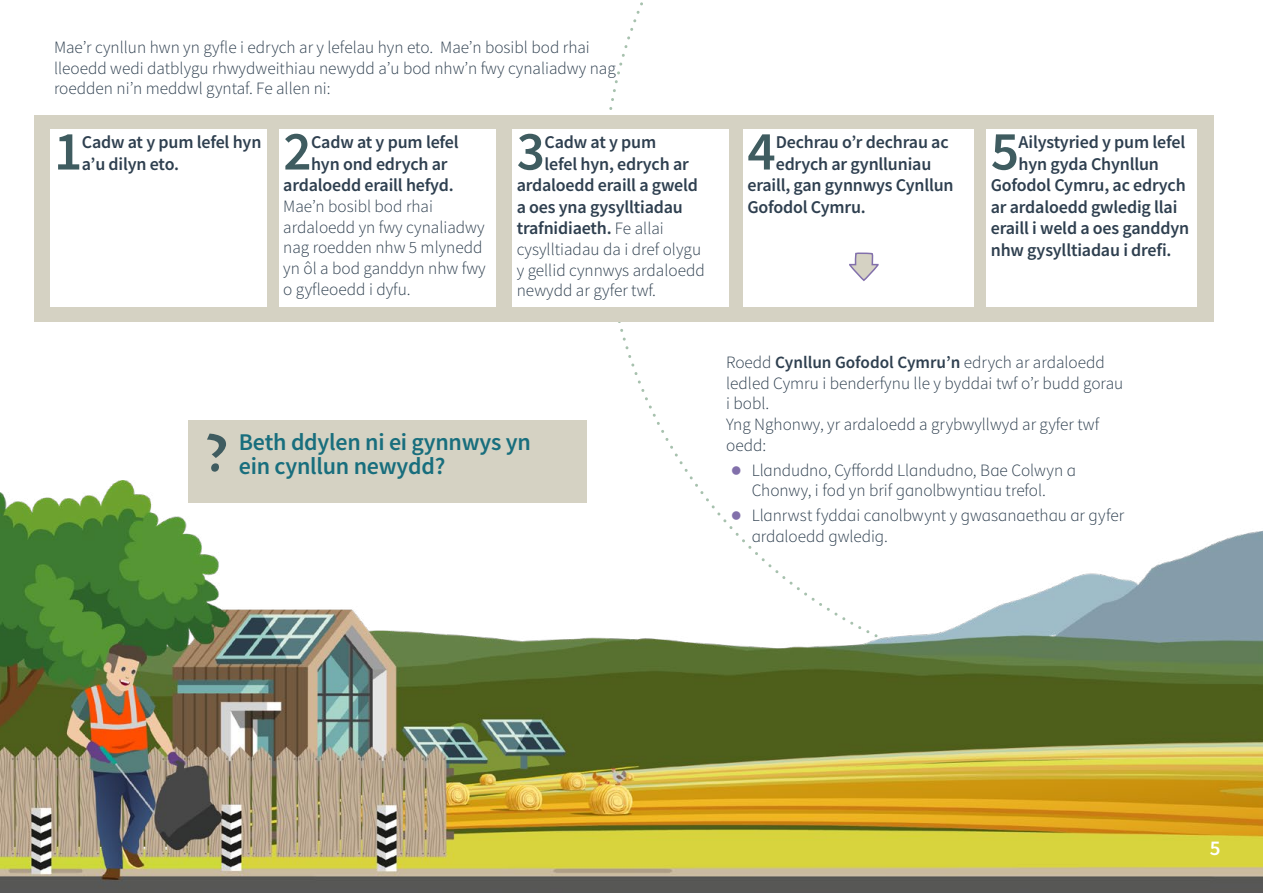
<style>
.page{position:relative;width:1263px;height:893px;background:#fff}
.page>*{position:absolute;margin:0;border:0;box-sizing:border-box;transform-origin:0 0}
.t1{font:600 55.35px "Source Sans Pro";color:#3f5c60}
.t2{font:54px "Acme";color:#3f5c60}
.t3{font:600 24px/24px "Source Sans Pro";letter-spacing:-.01em;color:#186e7d}
.t4{font:600 21px "Source Sans Pro";color:#fff}
.t5{font:600 18px/21.6px "Source Sans Pro";letter-spacing:-.01em;color:#2e3f4f}
.t6{font:300 17.25px/20.7px "Source Sans Pro";color:#2e3f4f}
.s1{font-weight:300;font-size:17.25px}
.s2{font-weight:600}
.s3{font-family:"Helvetica";font-weight:400;font-size:19.5px;color:#8270ab}
</style>
<div class="page">
<div style="left:189px;top:420px;width:398px;height:82px;background:#d5d2c3"></div>
<img style="left:0;top:480px;width:1263px;height:413px">
<div style="left:34px;top:115px;width:1179px;height:207px;background:#d5d2c3"></div>
<div style="left:50px;top:129px;width:217px;height:178px;background:#fff"></div>
<div style="left:279px;top:129px;width:217px;height:178px;background:#fff"></div>
<div style="left:512px;top:129px;width:217px;height:178px;background:#fff"></div>
<div style="left:743px;top:129px;width:231px;height:178px;background:#fff"></div>
<div style="left:986px;top:129px;width:211px;height:178px;background:#fff"></div>
<svg style="left:849px;top:252px;width:30px;height:29px"></svg>
<p class="t6" style="left:54px;top:37px;width:563px">Mae’r cynllun hwn yn gyfle i edrych ar y lefelau hyn eto. Mae’n bosibl bod rhai lleoedd wedi datblygu rhwydweithiau newydd a’u bod nhw’n fwy cynaliadwy nag roedden ni’n meddwl gyntaf. Fe allen ni:</p>
<h1 class="t1" style="left:54px;top:115px;width:30px">1</h1>
<p class="t5" style="left:82px;top:131px;width:181px">Cadw at y pum lefel hyn a’u dilyn eto.</p>
<h1 class="t1" style="left:283px;top:115px;width:30px">2</h1>
<p class="t5" style="left:311px;top:131px;width:149px">Cadw at y pum lefel</p>
<h1 class="t1" style="left:517px;top:115px;width:30px">3</h1>
<p class="t5" style="left:544px;top:131px;width:113px">Cadw at y pum</p>
<p class="t5" style="left:544px;top:153px;width:146px">lefel hyn, edrych ar</p>
<p class="t5" style="left:517px;top:174px;width:183px">ardaloedd eraill a gweld</p>
<p class="t5" style="left:517px;top:196px;width:168px">a oes yna gysylltiadau</p>
<p class="t5" style="left:517px;top:217px;width:149px">trafnidiaeth. <span class="s1">Fe allai</span></p>
<p class="t6" style="left:517px;top:239px;width:190px">cysylltiadau da i dref olygu y gellid cynnwys ardaloedd newydd ar gyfer twf.</p>
<p class="t5" style="left:311px;top:153px;width:138px">hyn ond edrych ar</p>
<p class="t5" style="left:283px;top:174px;width:172px">ardaloedd eraill hefyd.</p>
<p class="t6" style="left:283px;top:196px;width:204px">Mae’n bosibl bod rhai ardaloedd yn fwy cynaliadwy nag roedden nhw 5 mlynedd yn ôl a bod ganddyn nhw fwy o gyfleoedd i dyfu.</p>
<h2 class="t2" style="left:207px;top:420px;width:21px">?</h2>
<h3 class="t3" style="left:239px;top:430px;width:294px">Beth ddylen ni ei gynnwys yn ein cynllun newydd?</h3>
<h1 class="t1" style="left:747px;top:115px;width:30px">4</h1>
<p class="t5" style="left:776px;top:131px;width:174px">Dechrau o’r dechrau ac</p>
<p class="t5" style="left:776px;top:153px;width:157px">edrych ar gynlluniau</p>
<p class="t5" style="left:747px;top:174px;width:208px">eraill, gan gynnwys Cynllun</p>
<p class="t5" style="left:747px;top:196px;width:120px">Gofodol Cymru.</p>
<h1 class="t1" style="left:991px;top:115px;width:30px">5</h1>
<p class="t5" style="left:1018px;top:131px;width:168px">Ailystyried y pum lefel</p>
<p class="t5" style="left:1018px;top:153px;width:142px">hyn gyda Chynllun</p>
<p class="t5" style="left:991px;top:174px;width:196px">Gofodol Cymru, ac edrych</p>
<p class="t5" style="left:991px;top:196px;width:188px">ar ardaloedd gwledig llai</p>
<p class="t5" style="left:991px;top:217px;width:200px">eraill i weld a oes ganddyn</p>
<p class="t5" style="left:991px;top:239px;width:182px">nhw gysylltiadau i drefi.</p>
<p class="t6" style="left:726px;top:352px;width:399px">Roedd <span class="s2">Cynllun Gofodol Cymru’n</span> edrych ar ardaloedd ledled Cymru i benderfynu lle y byddai twf o’r budd gorau i bobl.<br>Yng Nghonwy, yr ardaloedd a grybwyllwyd ar gyfer twf oedd:</p>
<p class="t6" style="left:730px;top:460px;width:347px;text-align:center"><span class="s3">●</span> Llandudno, Cyffordd Llandudno, Bae Colwyn a<br>Chonwy, i fod yn brif ganolbwyntiau trefol.</p>
<p class="t6" style="left:752px;top:505px;width:374px;text-indent:-21px"><span class="s3">●</span> Llanrwst fyddai canolbwynt y gwasanaethau ar gyfer ardaloedd gwledig.</p>
<p class="t4" style="left:1210px;top:834px;width:12px">5</p>
</div>
